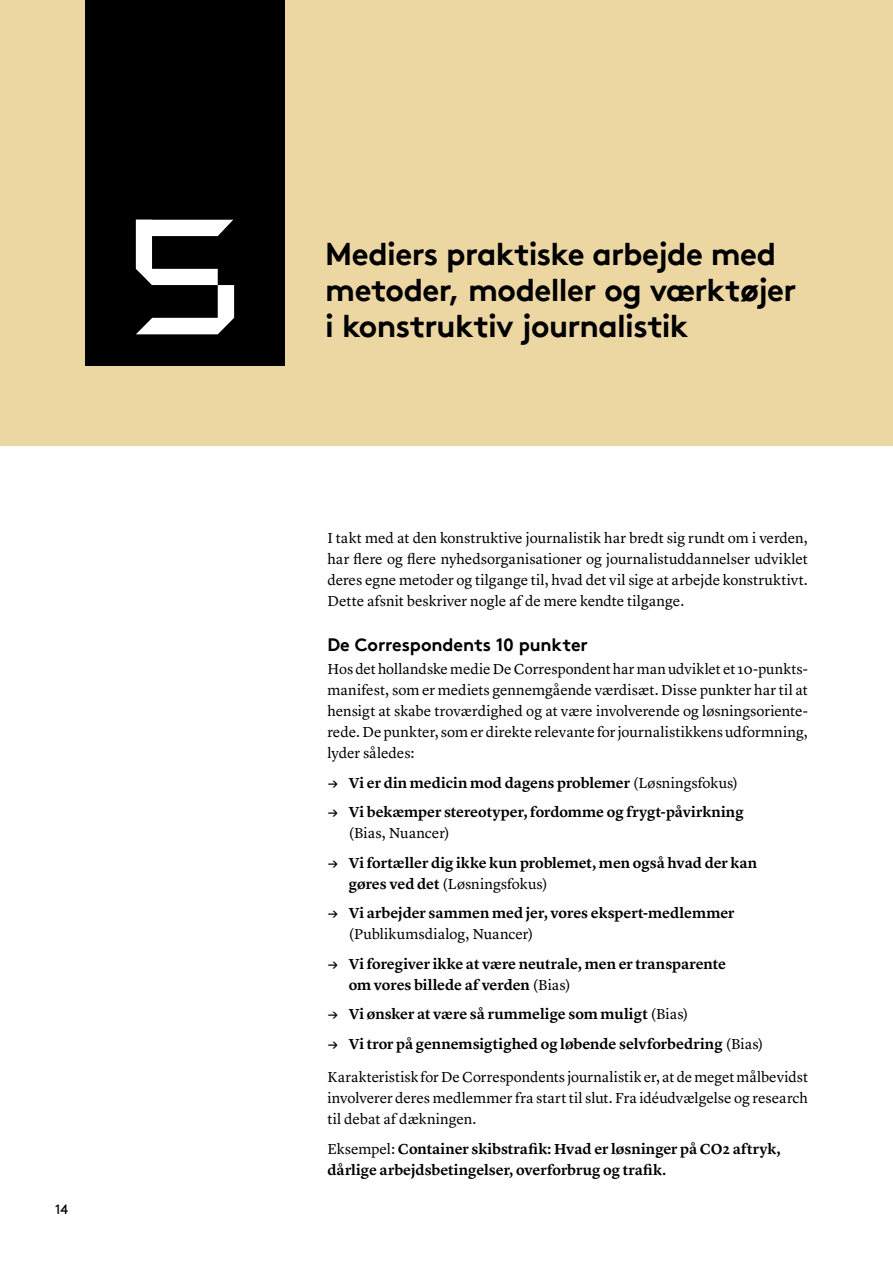
<style>
.page{position:relative;width:893px;height:1263px;background:#fff}
.page>*{position:absolute;margin:0;border:0;box-sizing:border-box;transform-origin:0 0}
.t1{font:159px "SDU Perspective";color:#fff}
.t2{font:700 31.5px/36px "Brown Pro TT";letter-spacing:-.02em;color:#000}
.t3{font:700 18px "Brown Pro TT";letter-spacing:-.005em;color:#000}
.t4{font:15px/21px "Lyon Text";letter-spacing:-.005em;color:#000;text-align:justify}
.t5{font:600 15px/21px "Lyon Text";letter-spacing:-.005em;color:#000}
.t6{font:13.5px "Brown Pro TT";color:#000}
.s1{font-family:"Brown Pro TT";font-weight:400}
.s2{font-weight:400}
</style>
<div class="page">
<div style="left:0;top:0;width:893px;height:445px;background:#ecd7a3"></div>
<div style="left:85px;top:0;width:200px;height:366px;background:#000"></div>
<h1 class="t1" style="left:128px;top:188px;width:115px">5</h1>
<p class="t6" style="left:55px;top:1198px;width:14px">14</p>
<h2 class="t2" style="left:325px;top:232px;width:473px">Mediers praktiske arbejde med metoder, modeller og værktøjer i konstruktiv journalistik</h2>
<p class="t4" style="left:327px;top:526px;width:482px">I takt med at den konstruktive journalistik har bredt sig rundt om i verden, har flere og flere nyhedsorganisationer og journalistuddannelser udviklet deres egne metoder og tilgange til, hvad det vil sige at arbejde konstruktivt.<br>Dette afsnit beskriver nogle af de mere kendte tilgange.</p>
<p class="t3" style="left:327px;top:630px;width:262px">De Correspondents 10 punkter</p>
<p class="t4" style="left:327px;top:657px;width:482px">Hos det hollandske medie De Correspondent har man udviklet et 10-punkts&shy;manifest, som er mediets gennemgående værdisæt. Disse punkter har til at hensigt at skabe troværdighed og at være involverende og løsningsoriente&shy;rede. De punkter, som er direkte relevante for journalistikkens udformning, lyder således:</p>
<p class="t5" style="left:327px;top:771px;width:412px"><span class="s1">→</span> Vi er din medicin mod dagens problemer <span class="s2">(Løsningsfokus)</span></p>
<p class="t5" style="left:349px;top:800px;width:397px;text-indent:-21px"><span class="s1">→</span> Vi bekæmper stereotyper, fordomme og frygt-påvirkning <span class="s2">(Bias, Nuancer)</span></p>
<p class="t5" style="left:349px;top:851px;width:410px;text-indent:-21px"><span class="s1">→</span> Vi fortæller dig ikke kun problemet, men også hvad der kan gøres ved det <span class="s2">(Løsningsfokus)</span></p>
<p class="t5" style="left:349px;top:901px;width:387px;text-indent:-21px"><span class="s1">→</span> Vi arbejder sammen med jer, vores ekspert-medlemmer <span class="s2">(Publikumsdialog, Nuancer)</span></p>
<p class="t5" style="left:349px;top:952px;width:379px;text-indent:-21px"><span class="s1">→</span> Vi foregiver ikke at være neutrale, men er transparente om vores billede af verden <span class="s2">(Bias)</span></p>
<p class="t5" style="left:327px;top:1002px;width:362px"><span class="s1">→</span> Vi ønsker at være så rummelige som muligt <span class="s2">(Bias)</span></p>
<p class="t5" style="left:327px;top:1032px;width:437px"><span class="s1">→</span> Vi tror på gennemsigtighed og løbende selvforbedring <span class="s2">(Bias)</span></p>
<p class="t4" style="left:327px;top:1066px;width:482px">Karakteristisk for De Correspondents journalistik er, at de meget målbevidst involverer deres medlemmer fra start til slut. Fra idéudvælgelse og research til debat af dækningen.</p>
<p class="t5" style="left:327px;top:1137px;width:455px"><span class="s2">Eksempel:</span> Container skibstrafik: Hvad er løsninger på CO2 aftryk, dårlige arbejdsbetingelser, overforbrug og trafik.</p>
</div>
